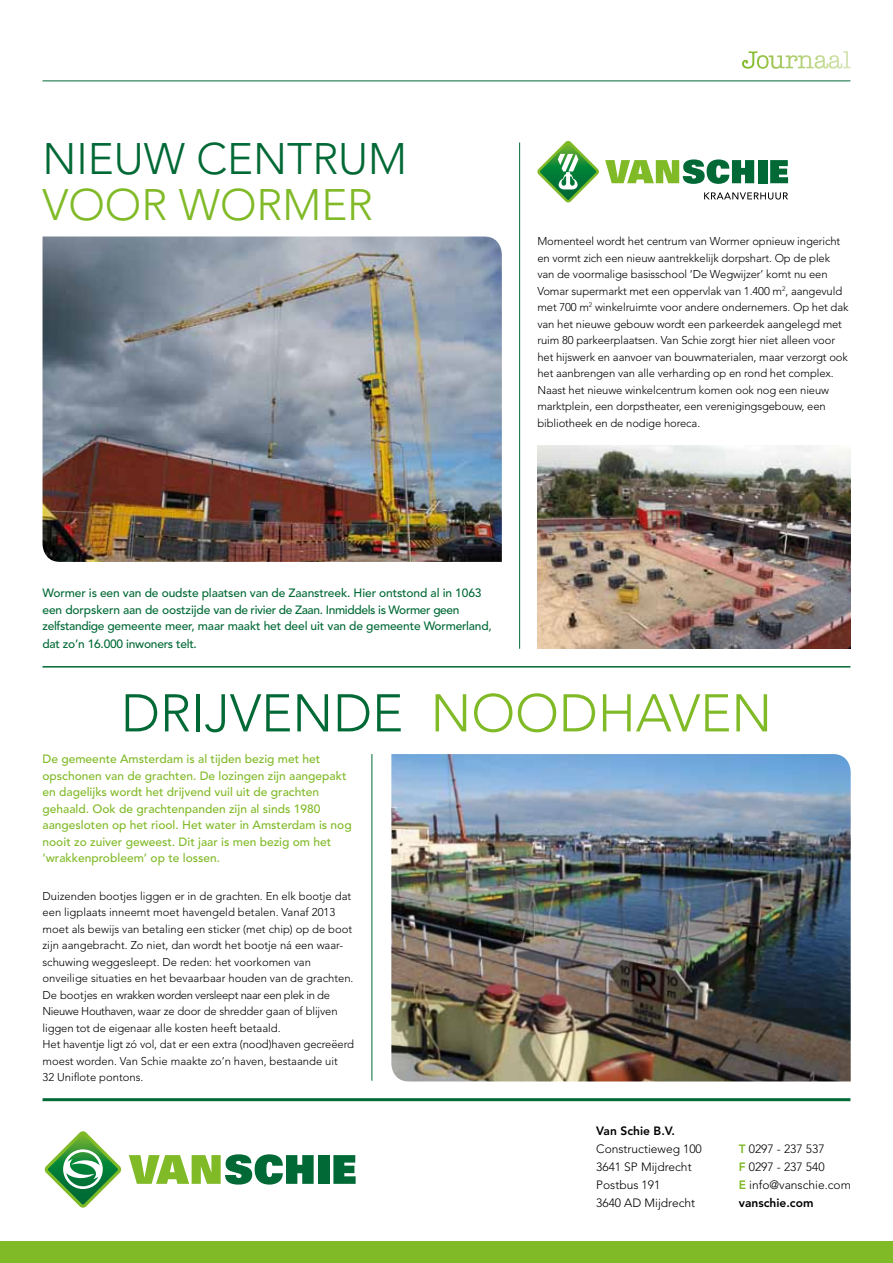
<style>
.page{position:relative;width:893px;height:1263px;background:#fff}
.page>*{position:absolute;margin:0;border:0;box-sizing:border-box;transform-origin:0 0}
.t1{font:300 52.5px "Avenir";color:#006935}
.t2{font:300 52.5px "Avenir";color:#80ba27}
.t3{font:300 43.8px "Avenir";color:#006935}
.t4{font:300 43.8px "Avenir";color:#80ba27}
.t5{font:500 12px/16.5px "Avenir";color:#80ba27}
.t6{font:500 12px/16.5px "Avenir";letter-spacing:-.01em;color:#006935}
.t7{font:300 12px/18px "Avenir";color:#000}
.t8{font:800 12px "Avenir";color:#000}
.t9{font:300 11.25px/16.5px "Avenir";letter-spacing:-.01em;color:#000}
.s1{font-weight:800;color:#80ba27}
.s2{font-weight:800}
</style>
<div class="page">
<hr style="left:43px;top:81px;width:807px;height:1px;background:#006935">
<div style="left:0;top:1242px;width:893px;height:21px;background:#80ba27"></div>
<hr style="left:372px;top:754px;width:1px;height:327px;background:#006935">
<hr style="left:43px;top:1098px;width:807px;height:3px;background:#006935">
<svg style="left:129px;top:1154px;width:185px;height:30px"></svg>
<div style="left:318px;top:1155px;width:12px;height:29px;background:#006935"></div>
<svg style="left:333px;top:1155px;width:23px;height:29px"></svg>
<svg style="left:45px;top:1131px;width:76px;height:76px"></svg>
<img style="left:43px;top:236px;width:459px;height:326px">
<hr style="left:43px;top:666px;width:807px;height:1px;background:#006935">
<svg style="left:605px;top:159px;width:149px;height:25px"></svg>
<div style="left:758px;top:160px;width:9px;height:23px;background:#006935"></div>
<svg style="left:770px;top:160px;width:18px;height:23px"></svg>
<svg style="left:537px;top:141px;width:62px;height:61px"></svg>
<svg style="left:704px;top:192px;width:84px;height:8px"></svg>
<svg style="left:742px;top:51px;width:109px;height:18px"></svg>
<img style="left:391px;top:754px;width:460px;height:327px">
<img style="left:537px;top:445px;width:313px;height:204px">
<hr style="left:519px;top:143px;width:1px;height:506px;background:#006935">
<h2 class="t3" style="left:43px;top:133px;width:366px">Ni euw centrum</h2>
<h2 class="t4" style="left:43px;top:179px;width:243px">voo r WORMER</h2>
<p class="t9" style="left:537px;top:233px;width:313px">Momenteel wordt het centrum van Wormer opnieuw ingericht en vormt zich een nieuw aantrekkelijk dorpshart. Op de plek van de voormalige basisschool ‘De Wegwijzer’ komt nu een Vomar supermarkt met een oppervlak van 1.400 m<sup>2</sup>, aangevuld met 700 m<sup>2</sup> winkelruimte voor andere ondernemers. Op het dak van het nieuwe gebouw wordt een parkeerdek aangelegd met ruim 80 parkeerplaatsen. Van Schie zorgt hier niet alleen voor het hijswerk en aanvoer van bouwmaterialen, maar verzorgt ook het aanbrengen van alle verharding op en rond het complex.<br>Naast het nieuwe winkelcentrum komen ook nog een nieuw marktplein, een dorpstheater, een verenigingsgebouw, een bibliotheek en de nodige horeca.</p>
<p class="t6" style="left:43px;top:585px;width:451px">Wormer is een van de oudste plaatsen van de Zaanstreek. Hier ontstond al in 1063 een dorpskern aan de oostzijde van de rivier de Zaan. Inmiddels is Wormer geen zelfstandige gemeente meer, maar maakt het deel uit van de gemeente Wormerland,</p>
<p class="t6" style="left:43px;top:636px;width:156px">dat zo’n 16.000 inwoners telt.</p>
<h1 class="t1" style="left:121px;top:682px;width:118px">DRIJVENDE</h1>
<h1 class="t2" style="left:430px;top:682px;width:164px">NOODHAVEN</h1>
<p class="t5" style="left:43px;top:751px;width:311px">De gemeente Amsterdam is al tijden bezig met het opschonen van de grachten. De lozingen zijn aangepakt en dagelijks wordt het drijvend vuil uit de grachten gehaald. Ook de grachtenpanden zijn al sinds 1980 aangesloten op het riool. Het water in Amsterdam is nog nooit zo zuiver geweest. Dit jaar is men bezig om het ‘wrakkenprobleem’ op te lossen.</p>
<p class="t9" style="left:43px;top:888px;width:313px">Duizenden bootjes liggen er in de grachten. En elk bootje dat een ligplaats inneemt moet havengeld betalen. Vanaf 2013 moet als bewijs van betaling een sticker (met chip) op de boot zijn aangebracht. Zo niet, dan wordt het bootje ná een waar&shy;schuwing weggesleept. De reden: het voorkomen van onveilige situaties en het bevaarbaar houden van de grachten.<br>De bootjes en wrakken worden versleept naar een plek in de<br>N ieuwe Houthaven, waar ze door de shredder gaan of blijven liggen tot de eigenaar alle kosten heeft betaald.<br>H et haventje ligt zó vol, dat er een extra (nood)haven gecreëerd moest worden. Van Schie maakte zo’n haven, bestaande uit<br>32 U niflote pontons.</p>
<p class="t8" style="left:596px;top:1124px;width:80px">Van Schie B.V.</p>
<p class="t7" style="left:596px;top:1140px;width:107px">Constructieweg 100<br>3641 SP M ijdrecht<br>Postbus 191<br>3640 AD M ijdrecht</p>
<p class="t7" style="left:739px;top:1140px;width:114px"><span class="s1">T</span> 0297 - 237 537<br><span class="s1">F</span> 0297 - 237 540<br><span class="s1">E</span> info@vanschie.com <span class="s2">vanschie.com</span></p>
</div>
